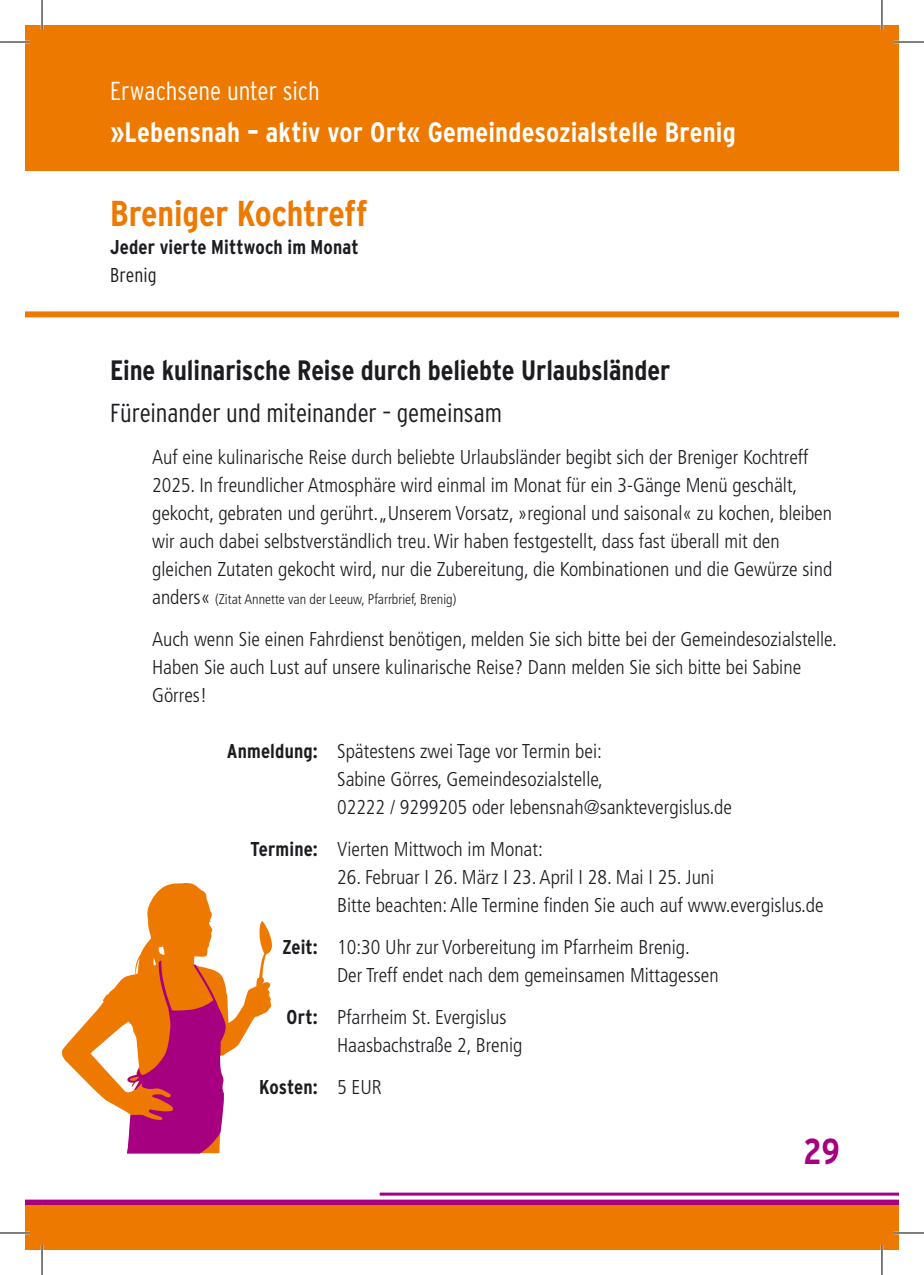
<style>
.page{position:relative;width:924px;height:1275px;background:#fff}
.page>*{position:absolute;margin:0;border:0;box-sizing:border-box;transform-origin:0 0}
.Kurstitel{font:700 36px "Interstate Condensed";letter-spacing:-.005em;color:#ee7900}
.t1{font:700 36px "Interstate Condensed";color:#a60080}
.Anbieter{font:700 28px "Interstate Condensed";letter-spacing:.005em;color:#fff}
.Headline{font:700 28px "Interstate Condensed";letter-spacing:-.005em;color:#1b1c20}
.Headline_Sub{font:300 26px "Interstate Condensed";letter-spacing:-.005em;color:#1b1c20}
.Columne_Kategorie{font:300 26px "Interstate Condensed";color:#fff}
.Fließtext{font:300 condensed 20px/28px "Frutiger LT Std";color:#1b1c20}
.Tabelle_rechts{font:300 condensed 20px/28px "Frutiger LT Std";color:#1b1c20}
.Tabelle_links{font:700 20px "Interstate Condensed";letter-spacing:.005em;color:#1b1c20}
.Zeitraum{font:700 20px "Interstate Condensed";letter-spacing:.005em;color:#1b1c20}
.Ort{font:300 20px "Interstate Condensed";color:#1b1c20}
.Fließtext-2{font:300 condensed 14px "Frutiger LT Std";color:#1b1c20}
.s1{font-size:20px}
</style>
<div class="page">
<div style="left:25px;top:311px;width:17px;height:6px;background:#ee7900"></div>
<div style="left:42px;top:311px;width:856px;height:6px;background:#ee7900"></div>
<hr style="left:379px;top:1192px;width:519px;height:3px;background:#a60080">
<div style="left:25px;top:1199px;width:17px;height:6px;background:#a60080"></div>
<div style="left:42px;top:1199px;width:856px;height:6px;background:#a60080"></div>
<div style="left:25px;top:25px;width:17px;height:145px;background:#ee7900"></div>
<div style="left:42px;top:25px;width:856px;height:145px;background:#ee7900"></div>
<div style="left:25px;top:1205px;width:17px;height:45px;background:#ee7900"></div>
<div style="left:42px;top:1205px;width:856px;height:45px;background:#ee7900"></div>
<svg style="left:61px;top:883px;width:211px;height:203px"></svg>
<svg style="left:90px;top:960px;width:136px;height:193px"></svg>
<hr style="left:0;top:41px;width:30px;height:2px;background:#fff">
<hr style="left:893px;top:41px;width:30px;height:2px;background:#fff">
<hr style="left:0;top:1231px;width:30px;height:3px;background:#fff">
<hr style="left:893px;top:1231px;width:30px;height:3px;background:#fff">
<hr style="left:41px;top:0;width:2px;height:30px;background:#fff">
<hr style="left:41px;top:1245px;width:2px;height:30px;background:#fff">
<hr style="left:880px;top:0;width:2px;height:30px;background:#fff">
<hr style="left:880px;top:1245px;width:2px;height:30px;background:#fff">
<hr style="left:0;top:42px;width:30px;height:1px;background:#000">
<hr style="left:893px;top:42px;width:30px;height:1px;background:#000">
<hr style="left:0;top:1232px;width:30px;height:1px;background:#000">
<hr style="left:893px;top:1232px;width:30px;height:1px;background:#000">
<hr style="left:42px;top:0;width:1px;height:30px;background:#000">
<hr style="left:42px;top:1245px;width:1px;height:30px;background:#000">
<hr style="left:881px;top:0;width:1px;height:30px;background:#000">
<hr style="left:881px;top:1245px;width:1px;height:30px;background:#000">
<p class="Columne_Kategorie" style="left:110px;top:76px;width:211px">Erwachsene unter sich</p>
<p class="Anbieter" style="left:110px;top:117px;width:626px">»Lebensnah – aktiv vor Ort« Gemeindesozialstelle Brenig</p>
<p class="Kurstitel" style="left:110px;top:193px;width:259px">Breniger Kochtreff</p>
<p class="Zeitraum" style="left:110px;top:236px;width:250px">Jeder vierte Mittwoch im Monat</p>
<p class="Ort" style="left:110px;top:264px;width:48px">Brenig</p>
<p class="Headline" style="left:110px;top:355px;width:561px">Eine kulinarische Reise durch beliebte Urlaubsländer</p>
<p class="Headline_Sub" style="left:110px;top:398px;width:393px">Füreinander und miteinander – gemeinsam</p>
<p class="Fließtext" style="left:152px;top:443px;width:681px">Auf eine kulinarische Reise durch beliebte Urlaubsländer begibt sich der Breniger Kochtreff 2025. In freundlicher Atmosphäre wird einmal im Monat für ein 3-Gänge Menü geschält, gekocht, gebraten und gerührt.„Unserem Vorsatz, »regional und saisonal« zu kochen, bleiben wir auch dabei selbstverständlich treu. Wir haben festgestellt, dass fast überall mit den gleichen Zutaten gekocht wird, nur die Zubereitung, die Kombinationen und die Gewürze sind</p>
<p class="Fließtext-2" style="left:152px;top:591px;width:305px"><span class="s1">anders«</span> (Zitat Annette van der Leeuw, Pfarrbrief, Brenig)</p>
<p class="Fließtext" style="left:152px;top:625px;width:686px">Auch wenn Sie einen Fahrdienst benötigen, melden Sie sich bitte bei der Gemeindesozialstelle.<br>Haben Sie auch Lust auf unsere kulinarische Reise? Dann melden Sie sich bitte bei Sabine<br>Görres!</p>
<p class="Tabelle_links" style="left:227px;top:740px;width:92px">Anmeldung:</p>
<p class="Tabelle_rechts" style="left:337px;top:737px;width:266px">Spätestens zwei Tage vor Termin bei:</p>
<p class="Tabelle_rechts" style="left:337px;top:765px;width:267px">Sabine Görres, Gemeindesozialstelle,</p>
<p class="Tabelle_rechts" style="left:337px;top:793px;width:396px">02222 / 9299205 oder lebensnah@sanktevergislus.de</p>
<p class="Tabelle_links" style="left:250px;top:838px;width:69px">Termine:</p>
<p class="Tabelle_rechts" style="left:337px;top:835px;width:207px">Vierten Mittwoch im Monat:</p>
<p class="Tabelle_rechts" style="left:337px;top:863px;width:378px">26. Februar I 26. März I 23. April I 28. Mai I 25. Juni</p>
<p class="Tabelle_rechts" style="left:337px;top:891px;width:488px">Bitte beachten: Alle Termine finden Sie auch auf www.evergislus.de</p>
<p class="Tabelle_links" style="left:282px;top:936px;width:37px">Zeit:</p>
<p class="Tabelle_rechts" style="left:337px;top:933px;width:383px">10:30 Uhr zur Vorbereitung im Pfarrheim Brenig.<br>Der Treff endet nach dem gemeinsamen Mittagessen</p>
<p class="Tabelle_links" style="left:286px;top:1006px;width:33px">Ort:</p>
<p class="Tabelle_rechts" style="left:337px;top:1003px;width:171px">Pfarrheim St. Evergislus</p>
<p class="Tabelle_rechts" style="left:337px;top:1031px;width:187px">Haasbachstraße 2, Brenig</p>
<p class="Tabelle_links" style="left:259px;top:1076px;width:60px">Kosten:</p>
<p class="Tabelle_rechts" style="left:337px;top:1073px;width:46px">5 EUR</p>
<h1 class="t1" style="left:803px;top:1131px;width:38px">29</h1>
</div>
